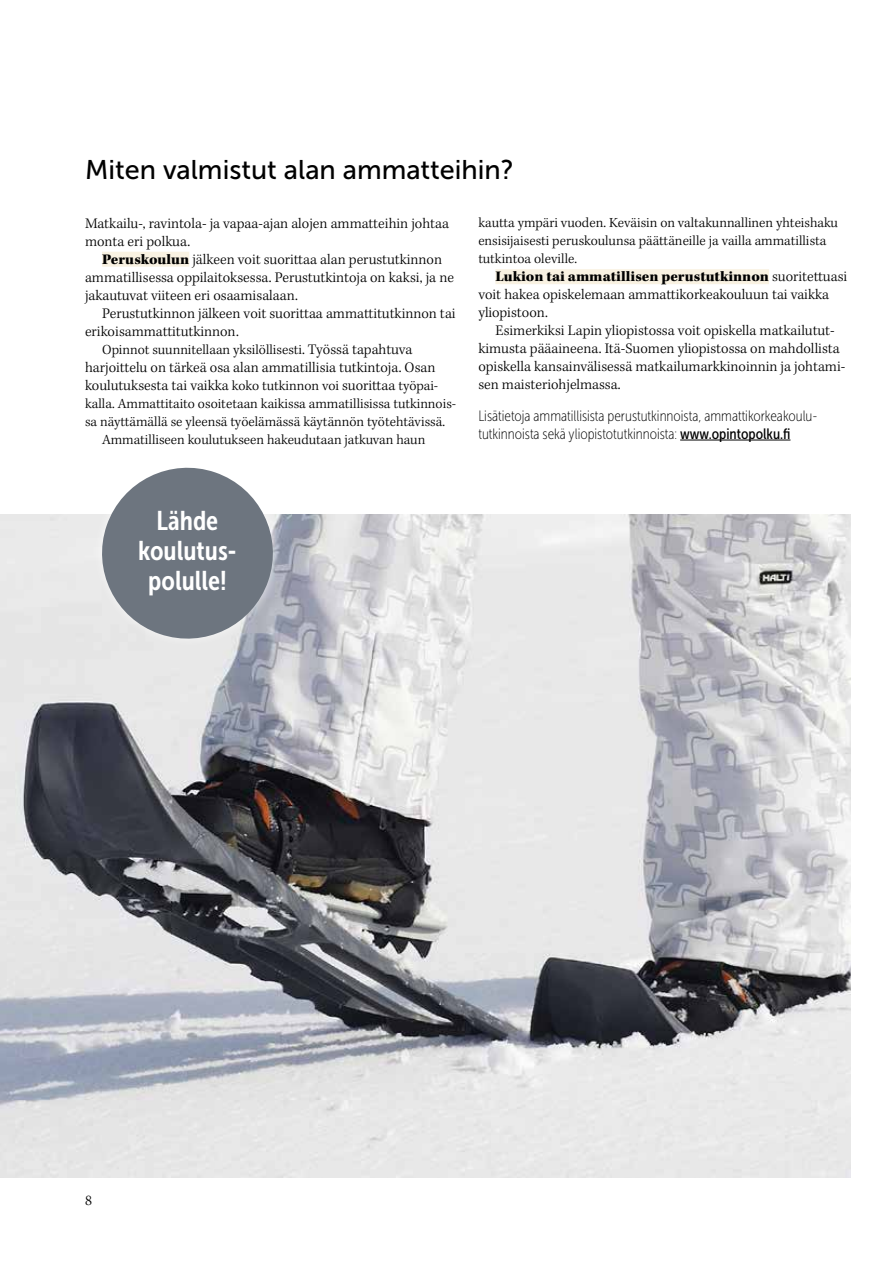
<style>
.page{position:relative;width:893px;height:1263px;background:#fff}
.page>*{position:absolute;margin:0;border:0;box-sizing:border-box;transform-origin:0 0}
.t1{font:27px "Museo Sans 500";color:#000}
.t2{font:27px/30px "Museo Sans Cond 700";color:#fff;text-align:center}
.t3{font:300 15px/18px "Kepler Std";color:#000}
.t4{font:15px/18px "Museo Sans Cond 100";color:#000}
.t5{font:300 14.25px/18px "Kepler Std";color:#000}
.s1{font-weight:900}
.s2{font-size:15px}
.s3{font-size:14.25px}
.s4{font-family:"Museo Sans Cond 500"}
</style>
<div class="page">
<div style="left:102px;top:252px;width:87px;height:15px;background:#f9f2e2"></div>
<div style="left:495px;top:269px;width:274px;height:15px;background:#f9f2e2"></div>
<img style="left:0;top:514px;width:850px;height:664px">
<hr style="left:680px;top:440px;width:110px;height:1px;background:#000">
<svg style="left:66px;top:514px;width:243px;height:160px;background:#cccdd3"></svg>
<svg style="left:91px;top:467px;width:193px;height:182px;background:#959aa2"></svg>
<h1 class="t1" style="left:85px;top:154px;width:431px">Miten valmistut alan ammatteihin?</h1>
<p class="t3" style="left:85px;top:215px;width:366px">Matkailu-, ravintola- ja vapaa-ajan alojen ammatteihin johtaa monta eri polkua.</p>
<p class="t3" style="left:85px;top:251px;width:370px;text-indent:17px"><span class="s1">Peruskoulun</span> jälkeen voit suorittaa alan perustutkinnon ammatillisessa oppilaitoksessa. Perustutkintoja on kaksi, ja ne jakautuvat viiteen eri osaamisalaan.</p>
<p class="t3" style="left:85px;top:305px;width:372px;text-indent:17px">Perustutkinnon jälkeen voit suorittaa ammattitutkinnon tai erikoisammattitutkinnon.</p>
<p class="t5" style="left:102px;top:341px;width:312px">Opinnot suunnitellaan yksilöllisesti<span class="s2">. Työssä tapahtuva</span></p>
<p class="t3" style="left:85px;top:359px;width:355px">harjoittelu on tärkeä osa alan ammatillisia tutkintoja. Osan koulutuksesta tai vaikka <span class="s3">koko tutkinnon voi</span> suorittaa <span class="s3">työpai-</span></p>
<p class="t5" style="left:85px;top:395px;width:373px">kalla. Ammattitaito osoitetaan kaikissa ammatillisissa tutkinnois-</p>
<p class="t5" style="left:85px;top:413px;width:362px">sa näyttämällä se yleensä työelämässä käytännön työtehtävissä.</p>
<p class="t5" style="left:102px;top:431px;width:325px">Ammatilliseen koulutukseen hakeudutaan jatkuvan haun</p>
<p class="t5" style="left:478px;top:214px;width:361px">kautta ympäri vuoden. Keväisin on valtakunnallinen yhteishaku ensisijaisesti peruskoulunsa päättäneille ja vailla ammatillista tutkintoa oleville.</p>
<p class="t3" style="left:478px;top:268px;width:370px;text-indent:17px"><span class="s1">Lukion tai ammatillisen perustutkinnon</span> suoritettuasi voit hakea opiskelemaan ammattikorkeakouluun tai vaikka yliopistoon.</p>
<p class="t3" style="left:478px;top:322px;width:368px;text-indent:17px">Esimerkiksi Lapin yliopistossa voit opiskella matkailutut&shy;kimusta pääaineena. Itä-Suomen yliopistossa on mahdollista opiskella kansainvälisessä matkailumarkkinoinnin ja johtami&shy;sen maisteriohjelmassa.</p>
<p class="t4" style="left:478px;top:406px;width:341px">Lisätietoja ammatillisista perustutkinnoista, ammattikorkeakoulu&shy;tutkinnoista sekä yliopistotutkinnoista: <span class="s4">www.opintopolku.fi</span></p>
<h1 class="t2" style="left:138px;top:506px;width:100px">Lähde koulutus&shy;polulle!</h1>
<p class="t3" style="left:85px;top:1192px;width:8px">8</p>
</div>
